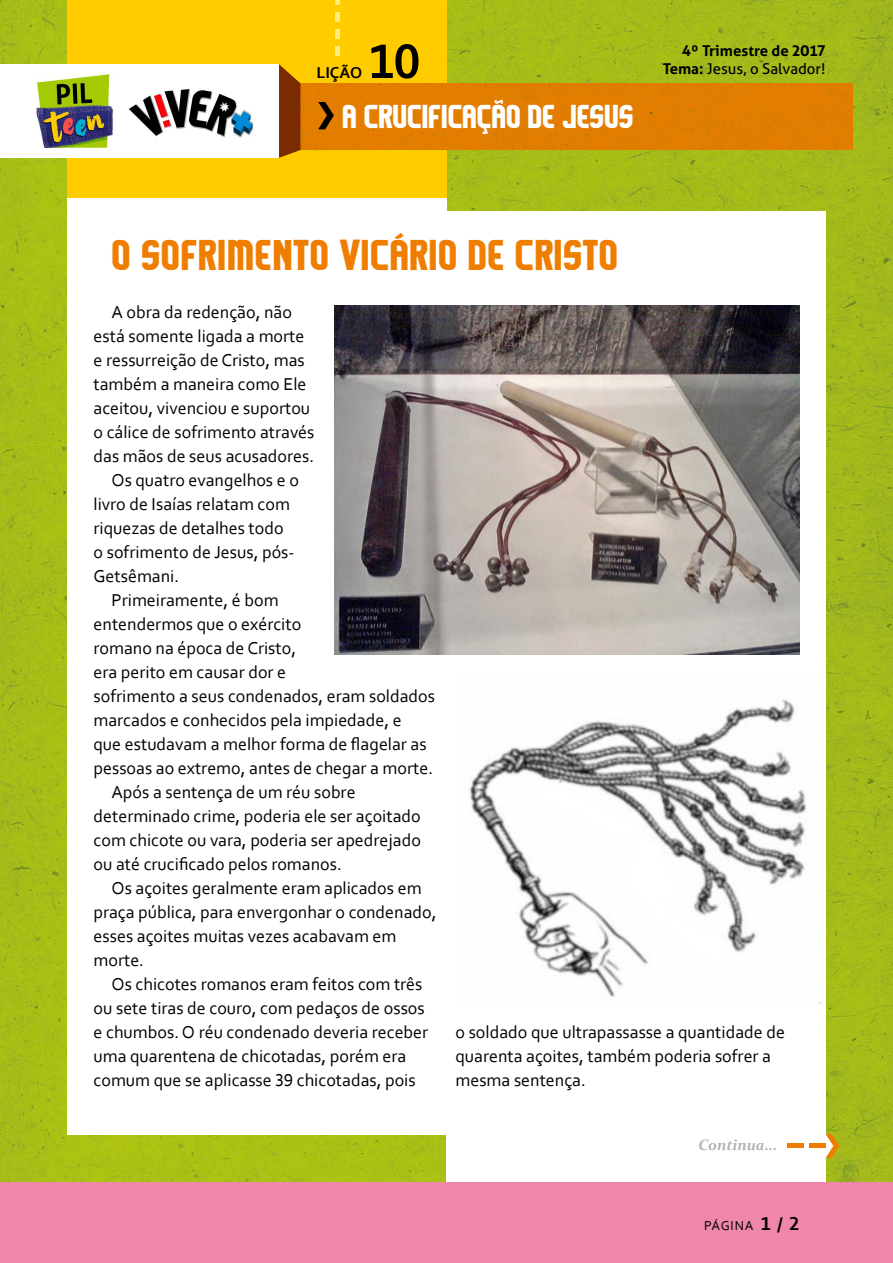
<style>
.page{position:relative;width:893px;height:1263px;background:#fff}
.page>*{position:absolute;margin:0;border:0;box-sizing:border-box;transform-origin:0 0}
.t1{font:700 51px "Corbel";color:#000}
.t2{font:39px "Komikazoom";letter-spacing:.02em;color:#ef7d00}
.t3{font:30px "Komikazoom";color:#fff}
.t4{font:18px/24px "Corbel";color:#000}
.t5{font:700 16.5px "Corbel";color:#000}
.t6{font:15px "Aller";color:#000}
.t7{font:700 15px "Aller";color:#000}
.t8{font:italic 700 15px "Constantia";color:#b3b2b2}
.t9{font:13.5px "Corbel";letter-spacing:.06em;color:#000}
.s1{font-weight:700}
.s2{font-weight:700;font-size:19.5px}
</style>
<div class="page">
<img style="left:0;top:0;width:893px;height:1182px">
<div style="left:67px;top:0;width:379px;height:222px;background:#fc0"></div>
<div style="left:67px;top:198px;width:379px;height:936px;background:#fff"></div>
<div style="left:446px;top:211px;width:379px;height:1019px;background:#fff"></div>
<div style="left:300px;top:83px;width:553px;height:67px;background:#e27d00"></div>
<div style="left:0;top:64px;width:279px;height:94px;background:#fff"></div>
<svg style="left:318px;top:102px;width:16px;height:27px"></svg>
<div style="left:0;top:1182px;width:893px;height:81px;background:#f087aa"></div>
<svg style="left:279px;top:64px;width:21px;height:94px;background:#8d4300"></svg>
<svg style="left:335px;top:0;width:5px;height:5px"></svg>
<div style="left:335px;top:12px;width:5px;height:10px;background:#ffec80"></div>
<div style="left:335px;top:29px;width:5px;height:10px;background:#ffec80"></div>
<div style="left:335px;top:46px;width:5px;height:10px;background:#ffec80"></div>
<img style="left:36px;top:74px;width:218px;height:74px">
<svg style="left:825px;top:1134px;width:14px;height:24px"></svg>
<div style="left:809px;top:1143px;width:17px;height:5px;background:#ef7d00"></div>
<div style="left:787px;top:1143px;width:17px;height:5px;background:#ef7d00"></div>
<img style="left:335px;top:306px;width:464px;height:348px">
<img style="left:469px;top:699px;width:353px;height:304px">
<p class="t5" style="left:317px;top:62px;width:47px">LIÇÃO</p>
<h1 class="t1" style="left:369px;top:29px;width:53px">10</h1>
<h3 class="t3" style="left:342px;top:97px;width:293px">A CRUCIFICAÇÃO DE JESUS</h3>
<p class="t7" style="left:681px;top:41px;width:145px">4º Trimestre de 2017</p>
<p class="t6" style="left:663px;top:59px;width:164px"><span class="s1">Tema:</span> Jesus, o Salvador!</p>
<h2 class="t2" style="left:112px;top:229px;width:508px">O SOFRIMENTO VICÁRIO DE CRISTO</h2>
<p class="t4" style="left:112px;top:300px;width:182px">A obra da redenção, não</p>
<p class="t4" style="left:94px;top:324px;width:212px">está somente ligada a morte</p>
<p class="t4" style="left:94px;top:348px;width:213px">e ressurreição de Cristo, mas</p>
<p class="t4" style="left:94px;top:372px;width:215px">também a maneira como Ele</p>
<p class="t4" style="left:94px;top:396px;width:218px">aceitou, vivenciou e suportou</p>
<p class="t4" style="left:94px;top:420px;width:222px">o cálice de sofrimento através</p>
<p class="t4" style="left:94px;top:444px;width:222px">das mãos de seus acusadores.</p>
<p class="t4" style="left:112px;top:468px;width:189px">Os quatro evangelhos e o</p>
<p class="t4" style="left:94px;top:492px;width:198px">livro de Isaías relatam com</p>
<p class="t4" style="left:94px;top:516px;width:192px">riquezas de detalhes todo</p>
<p class="t4" style="left:94px;top:540px;width:203px">o sofrimento de Jesus, pós-</p>
<p class="t4" style="left:94px;top:564px;width:87px">Getsêmani.</p>
<p class="t4" style="left:112px;top:588px;width:169px">Primeiramente, é bom</p>
<p class="t4" style="left:94px;top:612px;width:209px">entendermos que o exército</p>
<p class="t4" style="left:94px;top:635px;width:204px">romano na época de Cristo,</p>
<p class="t4" style="left:94px;top:659px;width:194px">era perito em causar dor e</p>
<p class="t4" style="left:94px;top:683px;width:343px">sofrimento a seus condenados, eram soldados</p>
<p class="t4" style="left:94px;top:707px;width:310px">marcados e conhecidos pela impiedade, e</p>
<p class="t4" style="left:94px;top:731px;width:335px">que estudavam a melhor forma de flagelar as</p>
<p class="t4" style="left:94px;top:755px;width:341px">pessoas ao extremo, antes de chegar a morte.</p>
<p class="t4" style="left:112px;top:779px;width:246px">Após a sentença de um réu sobre</p>
<p class="t4" style="left:94px;top:803px;width:329px">determinado crime, poderia ele ser açoitado</p>
<p class="t4" style="left:94px;top:827px;width:329px">com chicote ou vara, poderia ser apedrejado</p>
<p class="t4" style="left:94px;top:851px;width:250px">ou até crucificado pelos romanos.</p>
<p class="t4" style="left:112px;top:875px;width:312px">Os açoites geralmente eram aplicados em</p>
<p class="t4" style="left:94px;top:899px;width:344px">praça pública, para envergonhar o condenado,</p>
<p class="t4" style="left:94px;top:923px;width:304px">esses açoites muitas vezes acabavam em</p>
<p class="t4" style="left:94px;top:947px;width:52px">morte.</p>
<p class="t4" style="left:112px;top:971px;width:312px">Os chicotes romanos eram feitos com três</p>
<p class="t4" style="left:94px;top:995px;width:333px">ou sete tiras de couro, com pedaços de ossos</p>
<p class="t4" style="left:94px;top:1019px;width:336px">e chumbos. O réu condenado deveria receber</p>
<p class="t4" style="left:94px;top:1043px;width:314px">uma quarentena de chicotadas, porém era</p>
<p class="t4" style="left:94px;top:1067px;width:324px">comum que se aplicasse 39 chicotadas, pois</p>
<p class="t4" style="left:455px;top:1020px;width:331px">o soldado que ultrapassasse a quantidade de quarenta açoites, também poderia sofrer a mesma sentença.</p>
<p class="t8" style="left:699px;top:1135px;width:80px">Continua...</p>
<p class="t9" style="left:704px;top:1217px;width:97px">PÁGINA <span class="s2">1 / 2</span></p>
</div>
